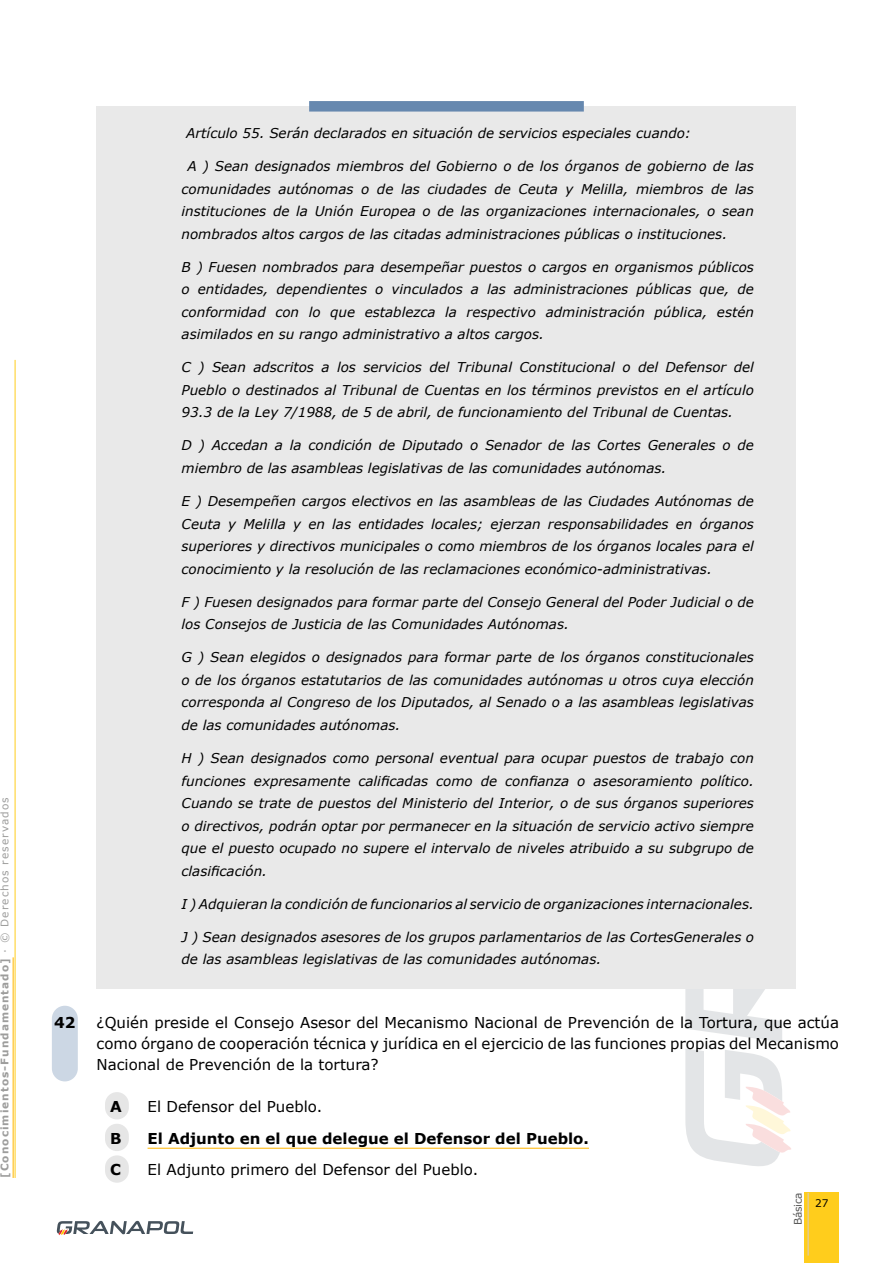
<style>
.page{position:relative;width:893px;height:1263px;background:#fff}
.page>*{position:absolute;margin:0;border:0;box-sizing:border-box;transform-origin:0 0}
.t1{font:15px/21px "Verdana";color:#000;text-align:justify}
.t2{font:700 15px "Verdana";color:#000}
.t3{font:italic 13.5px/22.5px "Verdana";color:#000;text-align:justify}
.t4{font:700 10.5px "Verdana";letter-spacing:.1em;color:#9d9d9c}
.t5{font:10.5px "Verdana";letter-spacing:-.03em;color:#575756}
.t6{font:10.5px "Verdana";color:#000}
.s1{font-weight:400}
</style>
<div class="page">
<svg style="left:683px;top:988px;width:99px;height:54px"></svg>
<svg style="left:685px;top:1048px;width:106px;height:118px"></svg>
<svg style="left:57px;top:1221px;width:136px;height:15px"></svg>
<div style="left:805px;top:1193px;width:34px;height:70px;background:#ffcd1c"></div>
<hr style="left:15px;top:360px;width:1px;height:818px;background:#ffcd1c">
<hr style="left:13px;top:957px;width:1px;height:221px;background:#ffbd19">
<hr style="left:808px;top:1193px;width:1px;height:62px;background:#d4cac8">
<div style="left:97px;top:106px;width:699px;height:882px;background:#e9e9e9"></div>
<div style="left:309px;top:101px;width:275px;height:11px;background:#6688af"></div>
<div style="left:52px;top:1006px;width:26px;height:75px;background:#ccd7e4;border-radius:13px"></div>
<div style="left:105px;top:1092px;width:24px;height:27px;background:#e6e6e6;border-radius:12px"></div>
<div style="left:105px;top:1124px;width:24px;height:27px;background:#e6e6e6;border-radius:12px"></div>
<div style="left:105px;top:1155px;width:24px;height:28px;background:#e6e6e6;border-radius:12px"></div>
<hr style="left:148px;top:1148px;width:441px;height:1px;background:#ffbd19">
<p class="t4" style="left:-2px;top:1178px;width:382px;rotate:-90deg">[Conocimientos-Fundamentado] <span class="s1">· © Derechos reservados</span></p>
<p class="t3" style="left:186px;top:122px;width:506px">Artículo 55. Serán declarados en situación de servicios especiales cuando:</p>
<p class="t3" style="left:182px;top:155px;width:574px;text-indent:6px">A ) Sean designados miembros del Gobierno o de los órganos de gobierno de las comunidades autónomas o de las ciudades de Ceuta y Melilla, miembros de las instituciones de la Unión Europea o de las organizaciones internacionales, o sean nombrados altos cargos de las citadas administraciones públicas o instituciones.</p>
<p class="t3" style="left:182px;top:256px;width:574px">B ) Fuesen nombrados para desempeñar puestos o cargos en organismos públicos o entidades, dependientes o vinculados a las administraciones públicas que, de conformidad con lo que establezca la respectivo administración pública, estén asimilados en su rango administrativo a altos cargos.</p>
<p class="t3" style="left:182px;top:356px;width:574px">C ) Sean adscritos a los servicios del Tribunal Constitucional o del Defensor del Pueblo o destinados al Tribunal de Cuentas en los términos previstos en el artículo 93.3 de la Ley 7/1988, de 5 de abril, de funcionamiento del Tribunal de Cuentas.</p>
<p class="t3" style="left:182px;top:434px;width:574px">D ) Accedan a la condición de Diputado o Senador de las Cortes Generales o de miembro de las asambleas legislativas de las comunidades autónomas.</p>
<p class="t3" style="left:182px;top:490px;width:574px">E ) Desempeñen cargos electivos en las asambleas de las Ciudades Autónomas de Ceuta y Melilla y en las entidades locales; ejerzan responsabilidades en órganos superiores y directivos municipales o como miembros de los órganos locales para el conocimiento y la resolución de las reclamaciones económico-administrativas.</p>
<p class="t3" style="left:182px;top:591px;width:574px">F ) Fuesen designados para formar parte del Consejo General del Poder Judicial o de los Consejos de Justicia de las Comunidades Autónomas.</p>
<p class="t3" style="left:182px;top:646px;width:574px">G ) Sean elegidos o designados para formar parte de los órganos constitucionales o de los órganos estatutarios de las comunidades autónomas u otros cuya elección corresponda al Congreso de los Diputados, al Senado o a las asambleas legislativas de las comunidades autónomas.</p>
<p class="t3" style="left:182px;top:747px;width:574px">H ) Sean designados como personal eventual para ocupar puestos de trabajo con funciones expresamente calificadas como de confianza o asesoramiento político.<br>Cuando se trate de puestos del Ministerio del Interior, o de sus órganos superiores o directivos, podrán optar por permanecer en la situación de servicio activo siempre que el puesto ocupado no supere el intervalo de niveles atribuido a su subgrupo de clasificación.</p>
<p class="t3" style="left:182px;top:893px;width:574px">I ) Adquieran la condición de funcionarios al servicio de organizaciones internacionales.</p>
<p class="t3" style="left:182px;top:926px;width:574px">J ) Sean designados asesores de los grupos parlamentarios de las CortesGenerales o de las asambleas legislativas de las comunidades autónomas.</p>
<p class="t2" style="left:54px;top:1012px;width:23px">42</p>
<p class="t1" style="left:97px;top:1012px;width:744px">¿Quién preside el Consejo Asesor del Mecanismo Nacional de Prevención de la Tortura, que actúa como órgano de cooperación técnica y jurídica en el ejercicio de las funciones propias del Mecanismo Nacional de Prevención de la tortura?</p>
<p class="t2" style="left:110px;top:1097px;width:13px">A</p>
<p class="t1" style="left:148px;top:1096px;width:176px">El Defensor del Pueblo.</p>
<p class="t2" style="left:110px;top:1128px;width:13px">B</p>
<p class="t2" style="left:148px;top:1128px;width:443px">El Adjunto en el que delegue el Defensor del Pueblo.</p>
<p class="t2" style="left:110px;top:1160px;width:12px">C</p>
<p class="t1" style="left:148px;top:1159px;width:332px">El Adjunto primero del Defensor del Pueblo.</p>
<p class="t5" style="left:791px;top:1225px;width:34px;rotate:-90deg">Básica</p>
<p class="t6" style="left:815px;top:1197px;width:15px">27</p>
</div>
